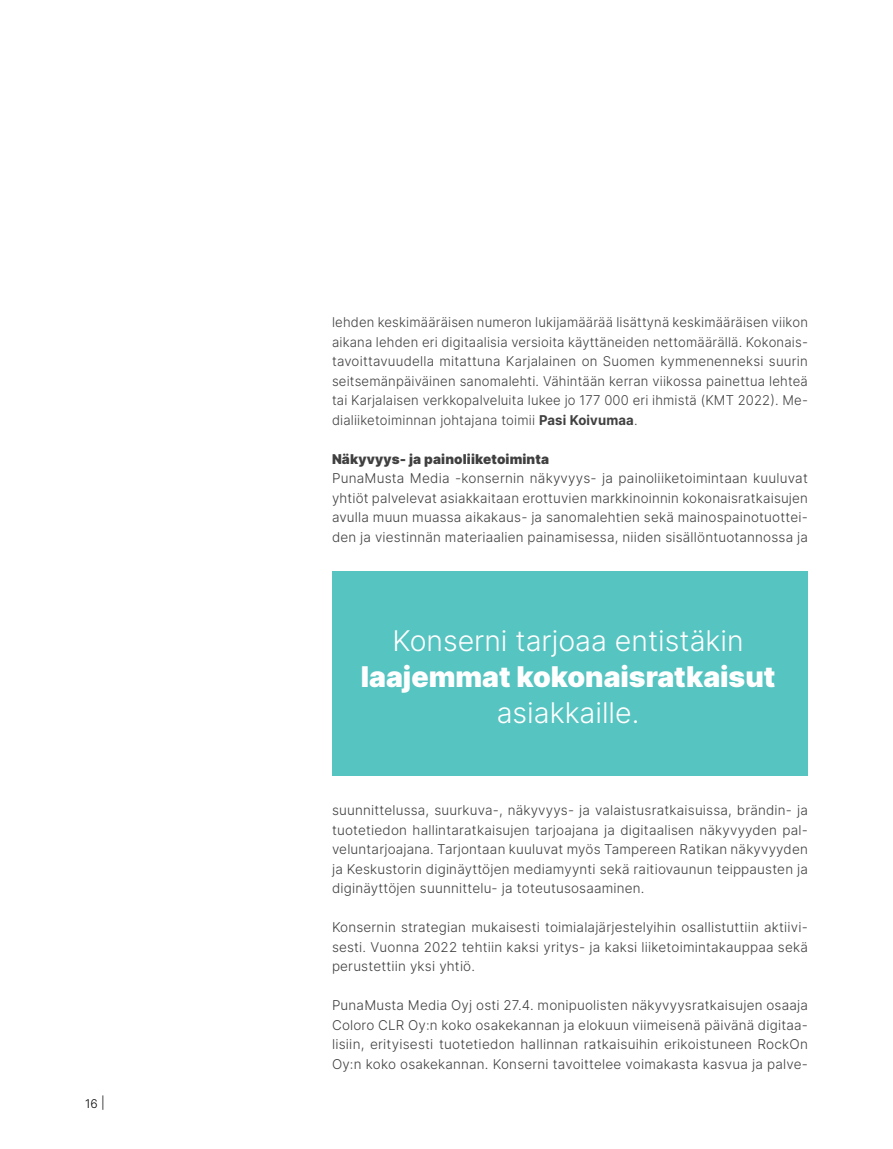
<style>
.page{position:relative;width:893px;height:1149px;background:#fff}
.page>*{position:absolute;margin:0;border:0;box-sizing:border-box;transform-origin:0 0}
.t1{font:300 28.5px "Inter";color:#fff}
.t2{font:900 28.5px "Inter";color:#fff}
.t3{font:300 13.5px/19.5px "Inter";letter-spacing:.015em;color:#404041;text-align:justify}
.t4{font:900 13.5px "Inter";letter-spacing:.01em;color:#404041}
.t5{font:300 12px "Inter";color:#000}
.s1{font-weight:700}
</style>
<div class="page">
<div style="left:332px;top:571px;width:476px;height:205px;background:#56c4c1"></div>
<p class="t5" style="left:85px;top:1094px;width:21px">16 |</p>
<p class="t3" style="left:332px;top:312px;width:477px">lehden keskimääräisen numeron lukijamäärää lisättynä keskimääräisen viikon aikana lehden eri digitaalisia versioita käyttäneiden nettomäärällä. Kokonais&shy;tavoittavuudella mitattuna Karjalainen on Suomen kymmenenneksi suurin seitsemänpäiväinen sanomalehti. Vähintään kerran viikossa painettua lehteä tai Karjalaisen verkkopalveluita lukee jo 177 000 eri ihmistä (KMT 2022). Me&shy;dialiiketoiminnan johtajana toimii <span class="s1">Pasi Koivumaa</span>.</p>
<p class="t4" style="left:332px;top:449px;width:219px">Näkyvyys- ja painoliiketoiminta</p>
<p class="t3" style="left:332px;top:468px;width:477px">PunaMusta Media -konsernin näkyvyys- ja painoliiketoimintaan kuuluvat yhtiöt palvelevat asiakkaitaan erottuvien markkinoinnin kokonaisratkaisujen avulla muun muassa aikakaus- ja sanomalehtien sekä mainospainotuottei&shy;den ja viestinnän materiaalien painamisessa, niiden sisällöntuotannossa ja</p>
<h1 class="t1" style="left:393px;top:620px;width:353px">Konserni tarjoaa entistäkin</h1>
<h1 class="t2" style="left:361px;top:656px;width:416px">laajemmat kokonaisratkaisut</h1>
<h1 class="t1" style="left:497px;top:692px;width:144px">asiakkaille.</h1>
<p class="t3" style="left:332px;top:800px;width:477px">suunnittelussa, suurkuva-, näkyvyys- ja valaistusratkaisuissa, brändin- ja tuotetiedon hallintaratkaisujen tarjoajana ja digitaalisen näkyvyyden pal&shy;veluntarjoajana. Tarjontaan kuuluvat myös Tampereen Ratikan näkyvyyden ja Keskustorin diginäyttöjen mediamyynti sekä raitiovaunun teippausten ja diginäyttöjen suunnittelu- ja toteutusosaaminen.</p>
<p class="t3" style="left:332px;top:917px;width:477px">Konsernin strategian mukaisesti toimialajärjestelyihin osallistuttiin aktiivi&shy;sesti. Vuonna 2022 tehtiin kaksi yritys- ja kaksi liiketoimintakauppaa sekä perustettiin yksi yhtiö.</p>
<p class="t3" style="left:332px;top:995px;width:477px">PunaMusta Media Oyj osti 27.4. monipuolisten näkyvyysratkaisujen osaaja Coloro CLR Oy:n koko osakekannan ja elokuun viimeisenä päivänä digitaa&shy;lisiin, erityisesti tuotetiedon hallinnan ratkaisuihin erikoistuneen RockOn Oy:n koko osakekannan. Konserni tavoittelee voimakasta kasvua ja palve-</p>
</div>
